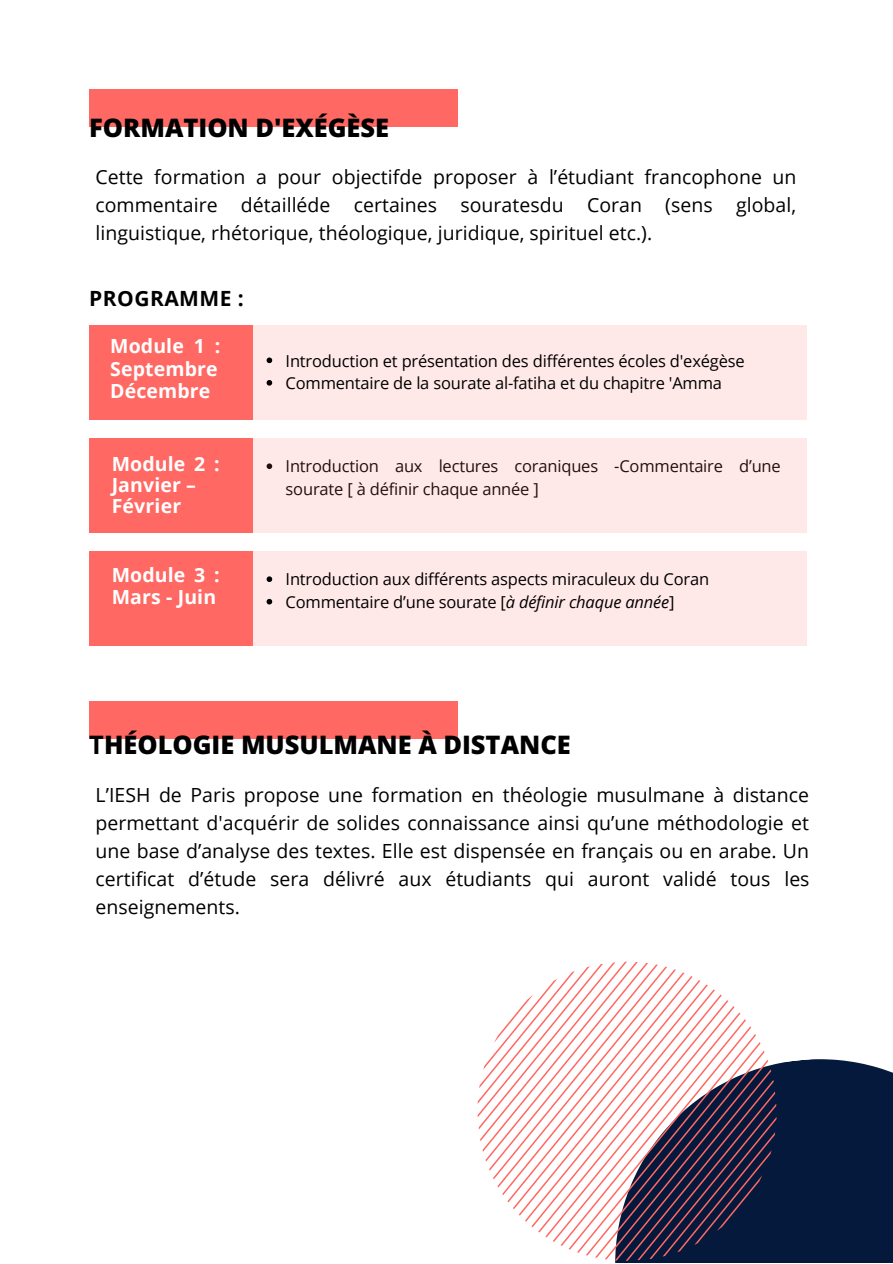
<style>
.page{position:relative;width:893px;height:1264px;background:#fff}
.page>*{position:absolute;margin:0;border:0;box-sizing:border-box;transform-origin:0 0}
.t1{font:800 25.5px "Open Sans";color:#000}
.t2{font:700 21px "Open Sans";letter-spacing:.025em;color:#000}
.t3{font:19.5px/28px "Open Sans";letter-spacing:.005em;color:#000;text-align:justify}
.t4{font:700 19.5px/21.3px "Open Sans";letter-spacing:.01em;color:#fff}
.t5{font:16.5px/22.5px "Open Sans";letter-spacing:-.01em;color:#000}
.s1{font-style:italic}
.s2{font-weight:700}
</style>
<div class="page">
<div style="left:89px;top:89px;width:369px;height:38px;background:#ff6863"></div>
<div style="left:89px;top:701px;width:369px;height:37px;background:#ff6863"></div>
<div style="left:615px;top:1059px;width:277px;height:203px;background:#05193d"></div>
<svg style="left:477px;top:961px;width:313px;height:299px"></svg>
<div style="left:89px;top:325px;width:164px;height:95px;background:#ff6863"></div>
<div style="left:89px;top:551px;width:164px;height:95px;background:#ff6863"></div>
<div style="left:89px;top:438px;width:164px;height:95px;background:#ff6863"></div>
<div style="left:253px;top:551px;width:553px;height:94px;background:#ffe9e8"></div>
<svg style="left:266px;top:576px;width:6px;height:6px"></svg>
<svg style="left:266px;top:599px;width:6px;height:5px"></svg>
<div style="left:253px;top:325px;width:553px;height:95px;background:#ffe9e8"></div>
<svg style="left:266px;top:357px;width:6px;height:6px"></svg>
<svg style="left:266px;top:380px;width:6px;height:5px"></svg>
<div style="left:253px;top:438px;width:553px;height:95px;background:#ffe9e8"></div>
<p class="t1" style="left:89px;top:110px;width:301px">FORMATION D'EXÉGÈSE</p>
<p class="t3" style="left:95px;top:162px;width:702px">Cette formation a pour objectifde proposer à l’étudiant francophone un commentaire détailléde certaines souratesdu Coran (sens global, linguistique, rhétorique, théologique, juridique, spirituel etc.).</p>
<p class="t2" style="left:89px;top:284px;width:156px">PROGRAMME :</p>
<p class="t4" style="left:110px;top:334px;width:112px;line-height:22.5px">Module 1 :<br>Septembre<br>Décembre</p>
<p class="t4" style="left:112px;top:452px;width:109px">Module 2 :<br>Janvier –</p>
<p class="t4" style="left:112px;top:495px;width:71px">Février</p>
<p class="t4" style="left:112px;top:564px;width:109px">Module 3 :<br>Mars - Juin</p>
<p class="t5" style="left:285px;top:349px;width:460px">Introduction et présentation des différentes écoles d'exégèse</p>
<p class="t5" style="left:285px;top:371px;width:438px">Commentaire de la sourate al-fatiha et du chapitre 'Amma</p>
<p class="t5" style="left:285px;top:455px;width:496px">Introduction aux lectures coraniques -Commentaire d’une sourate [ à définir chaque année ]</p>
<p class="t5" style="left:285px;top:567px;width:425px">Introduction aux différents aspects miraculeux du Coran</p>
<p class="t5" style="left:285px;top:590px;width:390px">Commentaire d’une sourate [<span class="s1">à définir chaque année</span>]</p>
<p class="t1" style="left:89px;top:726px;width:483px"><span class="s2">T</span>HÉOLOGIE MUSULMANE À DISTANCE</p>
<p class="t3" style="left:95px;top:780px;width:715px">L’IESH de Paris propose une formation en théologie musulmane à distance permettant d'acquérir de solides connaissance ainsi qu’une méthodologie et une base d’analyse des textes. Elle est dispensée en français ou en arabe. Un certificat d’étude sera délivré aux étudiants qui auront validé tous les enseignements.</p>
</div>
